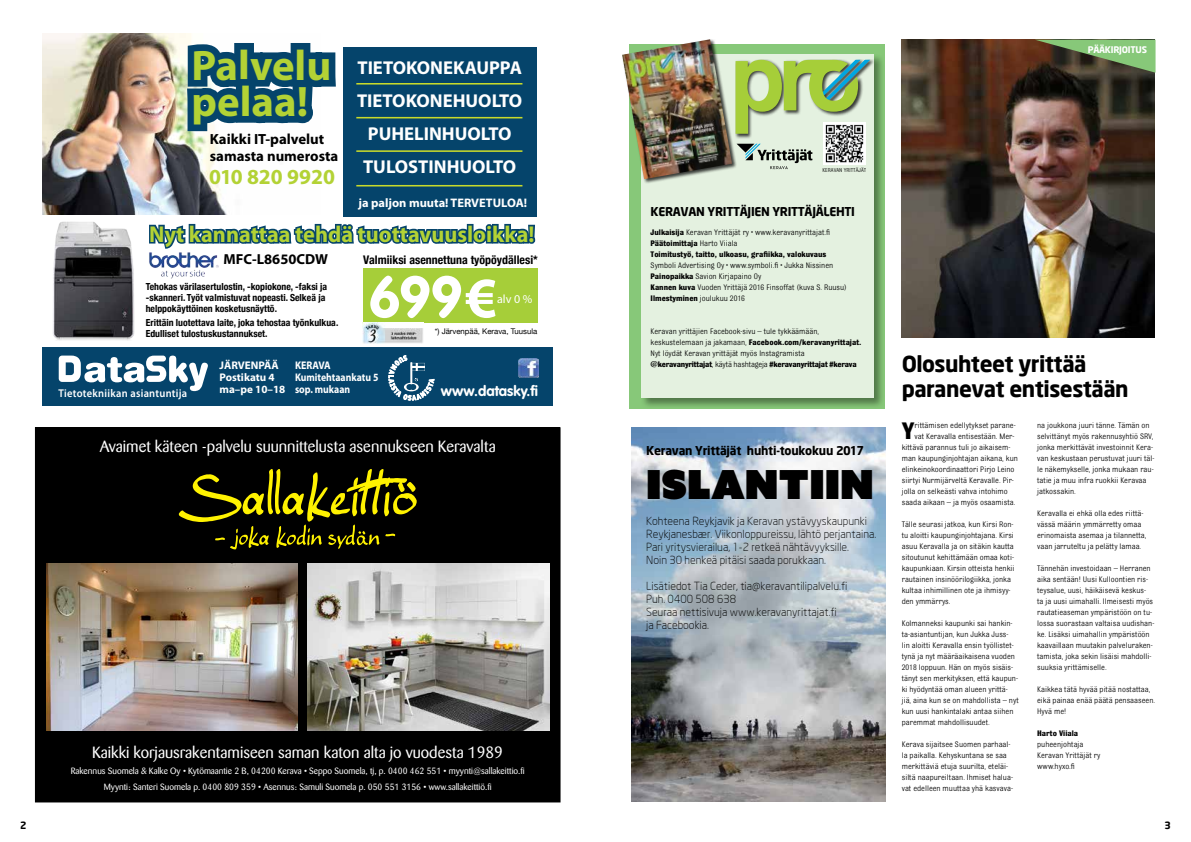
<style>
.page{position:relative;width:1191px;height:842px;background:#fff}
.page>*{position:absolute;margin:0;border:0;box-sizing:border-box;transform-origin:0 0}
.t1{font:700 57.7px "VAG Rounded";color:#fff}
.t2{font:700 42.8px/36.1px "Myriad Pro";color:#b3d235}
.t3{font:40px "Azo Sans Uber";color:#000}
.t4{font:700 25.3px "Bulldog Std";color:#000}
.t5{font:700 23px "Myriad Pro";color:#b3d235}
.t6{font:700 22px/25px "Neo Sans";letter-spacing:-.025em;color:#000}
.t7{font:700 21.5px "Myriad Pro";color:#b3d235}
.t8{font:700 18.6px/33.2px "Myriad Pro";color:#fff;text-align:center}
.t9{font:16.1px "Barmeno";color:#fff}
.t10{font:700 14.7px/17.2px "Myriad Pro";color:#000}
.t11{font:700 14.5px "VAG Rounded";color:#fff}
.t12{font:700 14.5px "Myriad";color:#000}
.t13{font:700 12.4px "Myriad Pro";color:#fff}
.t14{font:700 12px "Neo Sans";letter-spacing:-.025em;color:#000}
.t15{font:12px "Myriad Pro";color:#fff}
.t16{font:700 condensed 11.9px "Helvetica Neue";color:#000}
.t17{font:600 11.3px "Myriad Pro";letter-spacing:.025em;color:#fff;scale:.93 1}
.t18{font:700 11.1px/12px "Myriad Pro";color:#fff;scale:.9 1}
.t19{font:700 11.1px/12px "Myriad Pro";color:#fff}
.t20{font:300 11px/13px "Neo Sans";color:#000}
.t21{font:700 10px "Neo Sans";color:#000}
.t22{font:700 condensed 9.7px/10.7px "Helvetica Neue";color:#000}
.t23{font:9px/16px "Barmeno";color:#fff;text-align:center}
.t24{font:700 9px "Neo Sans";letter-spacing:-.025em;color:#fff}
.t25{font:8.5px/11px "Bulldog Std";color:#000}
.t26{font:700 8.5px/11px "Bulldog Std";color:#000}
.t27{font:7.8px "Helvetica Neue";color:#000}
.t28{font:6px "Bulldog Std";color:#000}
.s1{font-family:"Myriad Pro"}
.s2{font-weight:400}
.s3{font-weight:700}
</style>
<div class="page">
<img style="left:901px;top:40px;width:253px;height:297px">
<svg style="left:1034px;top:40px;width:121px;height:33px;background:#647c4e"></svg>
<div style="left:630px;top:44px;width:255px;height:365px;background:#87c879"></div>
<div style="left:641px;top:54px;width:244px;height:355px;background:#000;opacity:.4"></div>
<div style="left:641px;top:54px;width:232px;height:343px;background:#e4f1e0"></div>
<div style="left:735px;top:59px;width:139px;height:80px;background:#000;opacity:.75"></div>
<svg style="left:737px;top:60px;width:133px;height:74px"></svg>
<svg style="left:737px;top:144px;width:75px;height:25px"></svg>
<div style="left:621px;top:39px;width:116px;height:145px;background:#000;opacity:.75"></div>
<img style="left:622px;top:39px;width:110px;height:140px">
<img style="left:823px;top:122px;width:42px;height:42px">
<div style="left:36px;top:428px;width:524px;height:374px;background:#000"></div>
<img style="left:46px;top:564px;width:252px;height:167px">
<img style="left:307px;top:564px;width:242px;height:167px">
<svg style="left:179px;top:469px;width:238px;height:80px"></svg>
<div style="left:43px;top:348px;width:510px;height:58px;background:#05446b"></div>
<svg style="left:388px;top:355px;width:46px;height:46px"></svg>
<svg style="left:59px;top:356px;width:149px;height:35px"></svg>
<img style="left:43px;top:34px;width:184px;height:181px">
<svg style="left:180px;top:34px;width:156px;height:104px"></svg>
<div style="left:343px;top:48px;width:194px;height:169px;background:#05446b"></div>
<hr style="left:356px;top:83px;width:166px;height:2px;background:#c8da2b">
<hr style="left:356px;top:117px;width:166px;height:1px;background:#c8da2b">
<hr style="left:356px;top:150px;width:166px;height:2px;background:#c8da2b">
<hr style="left:356px;top:185px;width:166px;height:1px;background:#c8da2b">
<img style="left:43px;top:210px;width:120px;height:138px">
<img style="left:519px;top:358px;width:19px;height:20px">
<svg style="left:147px;top:222px;width:389px;height:27px"></svg>
<img style="left:146px;top:249px;width:73px;height:30px">
<div style="left:362px;top:269px;width:175px;height:54px;background:#a6ce39"></div>
<img style="left:362px;top:323px;width:61px;height:20px">
<img style="left:631px;top:428px;width:254px;height:374px">
<h2 class="t2" style="left:191px;top:46px;width:141px">Palvelu pelaa!</h2>
<h3 class="t10" style="left:210px;top:130px;width:130px">Kaikki IT-palvelut samasta numerosta</h3>
<h3 class="t7" style="left:209px;top:162px;width:127px">010 820 9920</h3>
<h3 class="t8" style="left:357px;top:50px;width:167px">TIETOKONEKAUPPA<br>TIETOKONEHUOLTO<br>PUHELINHUOLTO<br>TULOSTINHUOLTO</h3>
<h3 class="t13" style="left:358px;top:194px;width:170px">ja paljon muuta! TERVETULOA!</h3>
<h3 class="t5" style="left:149px;top:219px;width:387px">Nyt kannattaa tehdä tuottavuusloikka!</h3>
<h3 class="t12" style="left:223px;top:251px;width:106px">MFC-L8650CDW</h3>
<p class="t22" style="left:146px;top:281px;width:183px">Tehokas värilasertulostin, -kopiokone, -faksi ja -skanneri. Työt valmistuvat nopeasti. Selkeä ja helppokäyttöinen kosketusnäyttö.</p>
<p class="t22" style="left:146px;top:317px;width:194px">Erittäin luotettava laite, joka tehostaa työnkulkua.<br>Edulliset tulostuskustannukset.</p>
<h3 class="t16" style="left:363px;top:250px;width:176px">Valmiiksi asennettuna työpöydällesi*</h3>
<h1 class="t1" style="left:368px;top:263px;width:130px">699<span class="s1">€</span></h1>
<h3 class="t15" style="left:497px;top:291px;width:37px">alv 0 %</h3>
<p class="t27" style="left:435px;top:326px;width:104px">*) Järvenpää, Kerava, Tuusula</p>
<h3 class="t17" style="left:59px;top:386px;width:140px">Tietotekniikan asiantuntija</h3>
<h3 class="t19" style="left:219px;top:359px;width:67px">JÄRVENPÄÄ<br>Postikatu 4 ma–pe 10–18</h3>
<h3 class="t18" style="left:295px;top:359px;width:94px">KERAVA<br>Kumitehtaankatu 5 sop. mukaan</h3>
<h3 class="t11" style="left:441px;top:382px;width:99px">www.datasky.fi</h3>
<h3 class="t9" style="left:100px;top:437px;width:397px">Avaimet käteen -palvelu suunnittelusta asennukseen Keravalta</h3>
<h3 class="t9" style="left:92px;top:743px;width:412px">Kaikki korjausrakentamiseen saman katon alta jo vuodesta 1989</h3>
<p class="t23" style="left:71px;top:763px;width:455px">Rakennus Suomela &amp; Kalke Oy • Kytömaantie 2 B, 04200 Kerava • Seppo Suomela, tj, p. 0400 462 551 • myynti@sallakeittio.fi<br>Myynti: Santeri Suomela p. 0400 809 359 • Asennus: Samuli Suomela p. 050 551 3156 • www.sallakeittiö.fi</p>
<p class="t24" style="left:1087px;top:44px;width:61px">PÄÄKIRJOITUS</p>
<p class="t28" style="left:822px;top:167px;width:45px">KERAVAN YRITTÄJÄT</p>
<h3 class="t14" style="left:650px;top:204px;width:206px">KERAVAN YRITTÄJIEN YRITTÄJÄLEHTI</h3>
<p class="t26" style="left:650px;top:227px;width:181px">Julkaisija <span class="s2">Keravan Yrittäjät ry • www.keravanyrittajat.fi<br></span>Päätoimittaja <span class="s2">Harto Viiala<br></span>Toimitustyö, taitto, ulkoasu, grafiikka, valokuvaus</p>
<p class="t25" style="left:650px;top:260px;width:198px">Symboli Advertising Oy • www.symboli.fi • Jukka Nissinen <span class="s3">Painopaikka</span> Savion Kirjapaino Oy<br><span class="s3">Kannen kuva</span> Vuoden Yrittäjä 2016 Finsoffat (kuva S. Ruusu)<br><span class="s3">Ilmestyminen</span> joulukuu 2016</p>
<p class="t25" style="left:650px;top:326px;width:212px">Keravan yrittäjien Facebook-sivu – tule tykkäämään, keskustelemaan ja jakamaan, <span class="s3">Facebook.com/keravanyrittajat.<br></span>Nyt löydät Keravan yrittäjät myös Instagramista <span class="s3">@keravanyrittajat</span>, käytä hashtageja <span class="s3">#keravanyrittajat #kerava</span></p>
<h3 class="t14" style="left:646px;top:443px;width:220px">Keravan Yrittäjät huhti-toukokuu 2017</h3>
<h3 class="t3" style="left:646px;top:457px;width:229px">ISLANTIIN</h3>
<p class="t20" style="left:646px;top:514px;width:232px">Kohteena Reykjavik ja Keravan ystävyyskaupunki Reykjanesbær. Viikonloppureissu, lähtö perjantaina.<br>Pari yritysvierailua, 1-2 retkeä nähtävyyksille.<br>Noin 30 henkeä pitäisi saada porukkaan.</p>
<p class="t20" style="left:646px;top:579px;width:203px">Lisätiedot Tia Ceder, tia@keravantilipalvelu.fi<br>Puh. 0400 508 638<br>Seuraa nettisivuja www.keravanyrittajat.fi<br>ja Facebookia.</p>
<h3 class="t6" style="left:901px;top:351px;width:228px">Olosuhteet yrittää paranevat entisestään</h3>
<h3 class="t4" style="left:901px;top:417px;width:14px">Y</h3>
<p class="t25" style="left:914px;top:420px;width:103px">rittämisen edellytykset parane-</p>
<p class="t25" style="left:914px;top:431px;width:101px">vat Keravalla entisestään. Mer-</p>
<p class="t25" style="left:901px;top:442px;width:110px">kittävä parannus tuli jo aikaisem-</p>
<p class="t25" style="left:901px;top:453px;width:118px">man kaupunginjohtajan aikana, kun</p>
<p class="t25" style="left:901px;top:464px;width:114px">elinkeinokoordinaattori Pirjo Leino</p>
<p class="t25" style="left:901px;top:475px;width:114px">siirtyi Nurmijärveltä Keravalle. Pir-</p>
<p class="t25" style="left:901px;top:486px;width:107px">jolla on selkeästi vahva intohimo</p>
<p class="t25" style="left:901px;top:497px;width:115px">saada aikaan – ja myös osaamista.</p>
<p class="t25" style="left:901px;top:519px;width:114px">Tälle seurasi jatkoa, kun Kirsi Ron&shy;tu aloitti kaupunginjohtajana. Kirsi asuu Keravalla ja on sitäkin kautta sitoutunut kehittämään omaa koti&shy;kaupunkiaan. Kirsin otteista henkii rautainen insinöörilogiikka, jonka kultaa inhimillinen ote ja ihmisyy&shy;den ymmärrys.</p>
<p class="t25" style="left:901px;top:618px;width:119px">Kolmanneksi kaupunki sai hankin&shy;ta-asiantuntijan, kun Jukka Juss-<br>lin aloitti Keravalla ensin työllistet&shy;tynä ja nyt määräaikaisena vuoden 2018 loppuun. Hän on myös sisäis&shy;tänyt sen merkityksen, että kaupun&shy;ki hyödyntää oman alueen yrittä&shy;jiä, aina kun se on mahdollista – nyt kun uusi hankintalaki antaa siihen paremmat mahdollisuudet.</p>
<p class="t25" style="left:901px;top:739px;width:113px">Kerava sijaitsee Suomen parhaal&shy;la paikalla. Kehyskuntana se saa merkittäviä etuja suurilta, eteläi&shy;siltä naapureiltaan. Ihmiset halua&shy;vat edelleen muuttaa yhä kasvava-</p>
<p class="t25" style="left:1037px;top:420px;width:119px">na joukkona juuri tänne. Tämän on selvittänyt myös rakennusyhtiö SRV, jonka merkittävät investoinnit Kera&shy;van keskustaan perustuvat juuri täl&shy;le näkemykselle, jonka mukaan rau&shy;tatie ja muu infra ruokkii Keravaa jatkossakin.</p>
<p class="t25" style="left:1037px;top:508px;width:111px">Keravalla ei ehkä olla edes riittä&shy;vässä määrin ymmärretty omaa erinomaista asemaa ja tilannetta, vaan jarruteltu ja pelätty lamaa.</p>
<p class="t25" style="left:1037px;top:563px;width:119px">Tännehän investoidaan – Herranen aika sentään! Uusi Kulloontien ris&shy;teysalue, uusi, häikäisevä keskus&shy;ta ja uusi uimahalli. Ilmeisesti myös rautatieaseman ympäristöön on tu&shy;lossa suorastaan valtaisa uudishan&shy;ke. Lisäksi uimahallin ympäristöön kaavaillaan muutakin palveluraken&shy;tamista, joka sekin lisäisi mahdolli&shy;suuksia yrittämiselle.</p>
<p class="t25" style="left:1037px;top:684px;width:119px">Kaikkea tätä hyvää pitää nostattaa, eikä painaa enää päätä pensaaseen.<br>Hyvä me!</p>
<p class="t26" style="left:1037px;top:728px;width:43px">Harto Viiala</p>
<p class="t25" style="left:1037px;top:739px;width:65px">puheenjohtaja<br>Keravan Yrittäjät ry www.hyxo.fi</p>
<p class="t21" style="left:20px;top:819px;width:8px">2</p>
<p class="t21" style="left:1164px;top:819px;width:8px">3</p>
</div>
